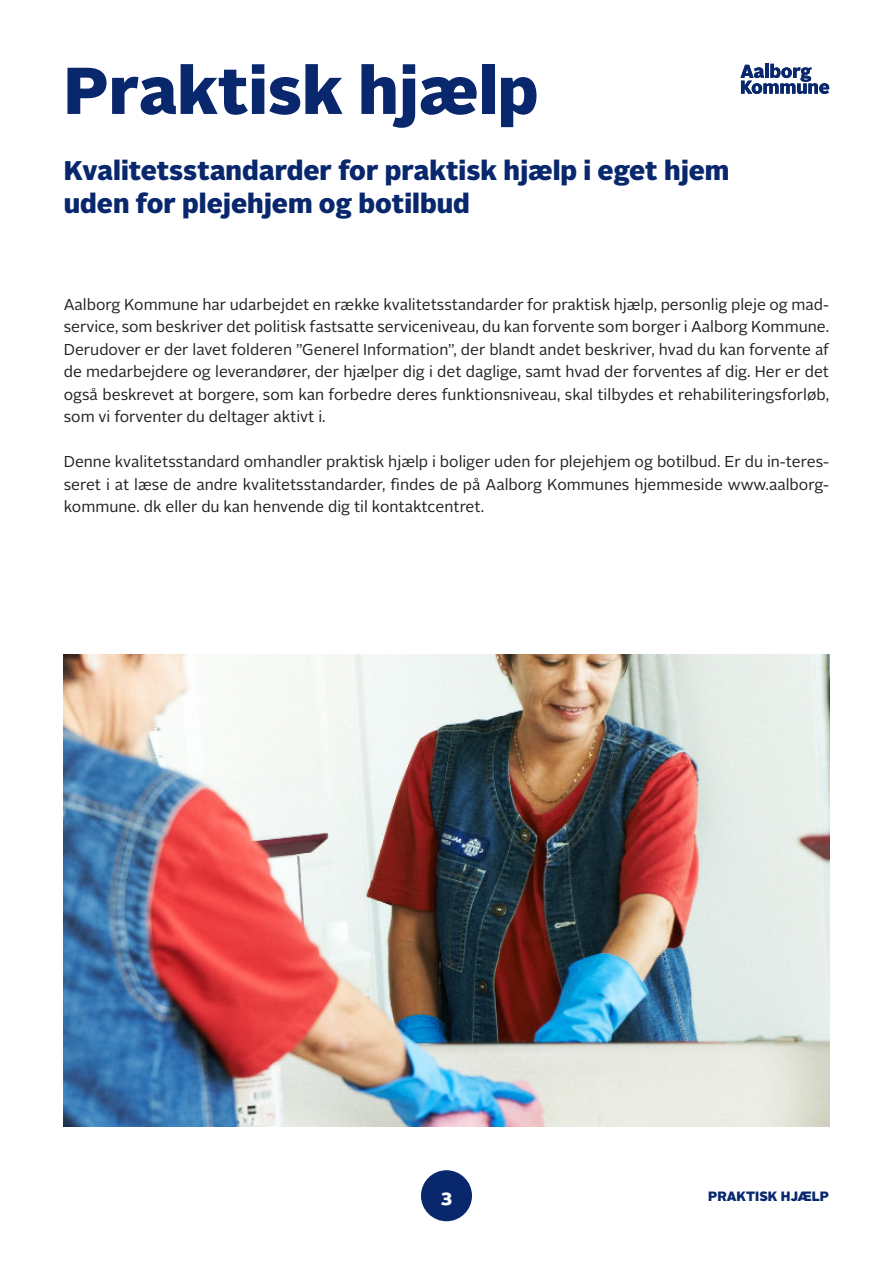
<style>
.page{position:relative;width:893px;height:1263px;background:#fff}
.page>*{position:absolute;margin:0;border:0;box-sizing:border-box;transform-origin:0 0}
.t1{font:900 66px "Alright Sans";color:#08276c}
.t2{font:900 27px/33px "Alright Sans";color:#08276c}
.t3{font:900 18px "Alright Sans";color:#fff}
.t4{font:15.75px/22.5px "Alright Sans";color:#231f20;text-align:justify}
.t5{font:900 13.5px "Alright Sans";color:#08276c}
</style>
<div class="page">
<div style="left:421px;top:1170px;width:51px;height:51px;background:#08276c;border-radius:50%"></div>
<svg style="left:740px;top:64px;width:89px;height:30px"></svg>
<img style="left:64px;top:655px;width:765px;height:472px">
<h1 class="t1" style="left:64px;top:44px;width:476px">Praktisk hjælp</h1>
<h2 class="t2" style="left:64px;top:154px;width:667px">Kvalitetsstandarder for praktisk hjælp i eget hjem uden for plejehjem og botilbud</h2>
<p class="t4" style="left:64px;top:293px;width:767px">Aalborg Kommune har udarbejdet en række kvalitetsstandarder for praktisk hjælp, personlig pleje og mad&shy;service, som beskriver det politisk fastsatte serviceniveau, du kan forvente som borger i Aalborg Kommune.<br>Derudover er der lavet folderen ”Generel Information”, der blandt andet beskriver, hvad du kan forvente af de medarbejdere og leverandører, der hjælper dig i det daglige, samt hvad der forventes af dig. Her er det også beskrevet at borgere, som kan forbedre deres funktionsniveau, skal tilbydes et rehabiliteringsforløb, som vi forventer du deltager aktivt i.</p>
<p class="t4" style="left:64px;top:451px;width:767px">Denne kvalitetsstandard omhandler praktisk hjælp i boliger uden for plejehjem og botilbud. Er du in-teres&shy;seret i at læse de andre kvalitetsstandarder, findes de på Aalborg Kommunes hjemmeside www.aalborg&shy;kommune. dk eller du kan henvende dig til kontaktcentret.</p>
<p class="t3" style="left:441px;top:1183px;width:13px">3</p>
<p class="t5" style="left:708px;top:1186px;width:122px">PRAKTISK HJÆLP</p>
</div>
